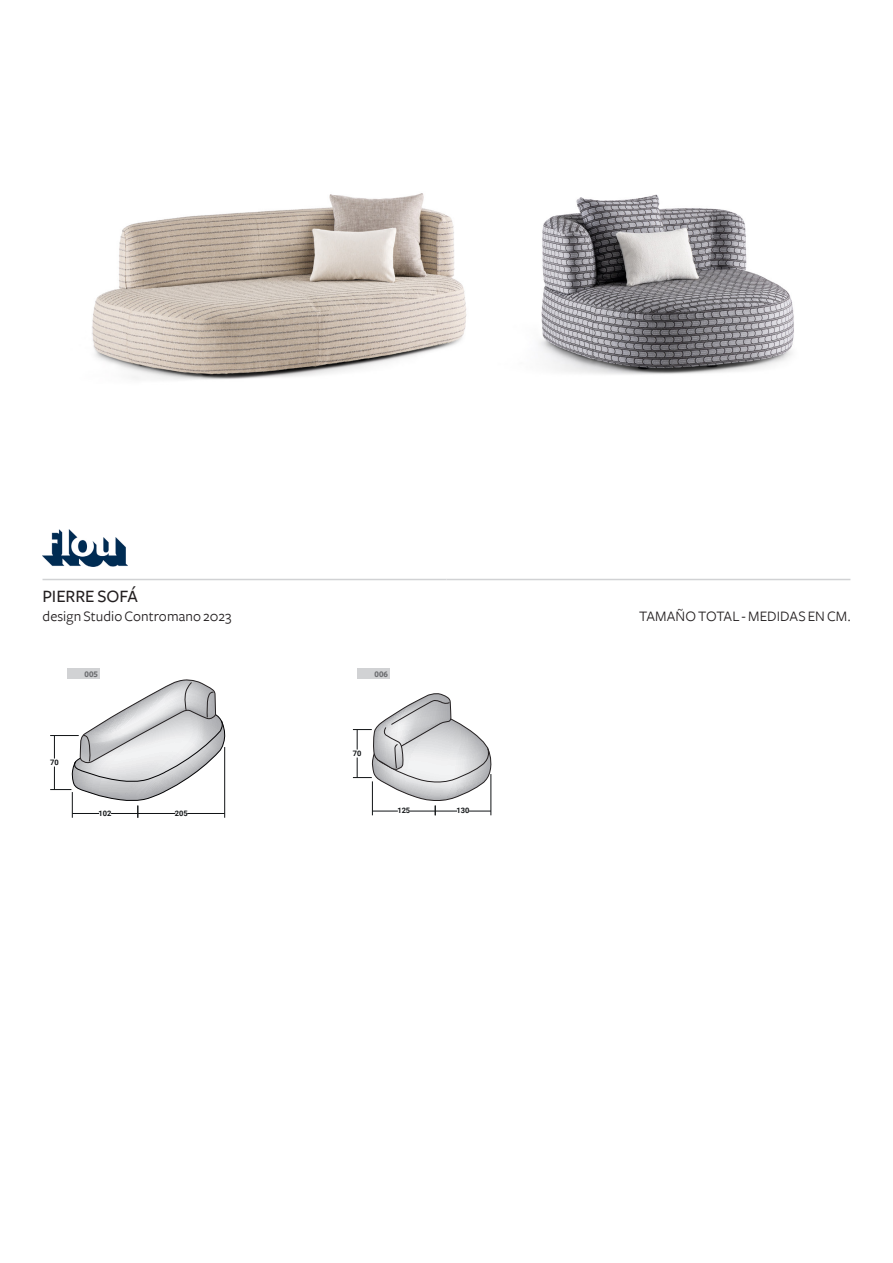
<style>
.page{position:relative;width:893px;height:1263px;background:#fff}
.page>*{position:absolute;margin:0;border:0;box-sizing:border-box;transform-origin:0 0}
.NomeProdottoR{font:500 18px "Freight Sans";letter-spacing:-.005em;color:#231f20}
.NomeDesignProdotto{font:15px "Freight Sans";letter-spacing:.005em;color:#231f20}
.IngombriMisure{font:15px "Freight Sans";letter-spacing:.005em;color:#231f20}
.t1{font:9px "Freight Sans Bold SC";color:#6c6d70}
.t2{font:700 7.5px "Roboto";color:#101315}
</style>
<div class="page">
<img style="left:92px;top:193px;width:702px;height:187px">
<hr style="left:43px;top:579px;width:403px;height:1px;background:#d1d2d4">
<hr style="left:446px;top:579px;width:404px;height:1px;background:#d1d2d4">
<img style="left:43px;top:529px;width:85px;height:38px">
<div style="left:357px;top:669px;width:33px;height:10px;background:#d1d2d4"></div>
<div style="left:67px;top:669px;width:33px;height:10px;background:#d1d2d4"></div>
<svg style="left:50px;top:679px;width:176px;height:139px"></svg>
<hr style="left:224px;top:747px;width:1px;height:71px;background:#101315">
<svg style="left:353px;top:693px;width:139px;height:122px"></svg>
<p class="NomeProdottoR" style="left:43px;top:586px;width:97px">PIERRE SOFÁ</p>
<p class="NomeDesignProdotto" style="left:43px;top:608px;width:190px">design Studio Contromano 2023</p>
<p class="IngombriMisure" style="left:639px;top:608px;width:213px">TAMAÑO TOTAL - MEDIDAS EN CM.</p>
<p class="t1" style="left:85px;top:669px;width:15px">005</p>
<p class="t1" style="left:375px;top:669px;width:15px">006</p>
<p class="t2" style="left:50px;top:757px;width:10px">70</p>
<p class="t2" style="left:353px;top:748px;width:10px">70</p>
<p class="t2" style="left:99px;top:808px;width:14px">102</p>
<p class="t2" style="left:175px;top:808px;width:14px">205</p>
<p class="t2" style="left:397px;top:805px;width:14px">125</p>
<p class="t2" style="left:457px;top:805px;width:14px">130</p>
</div>
